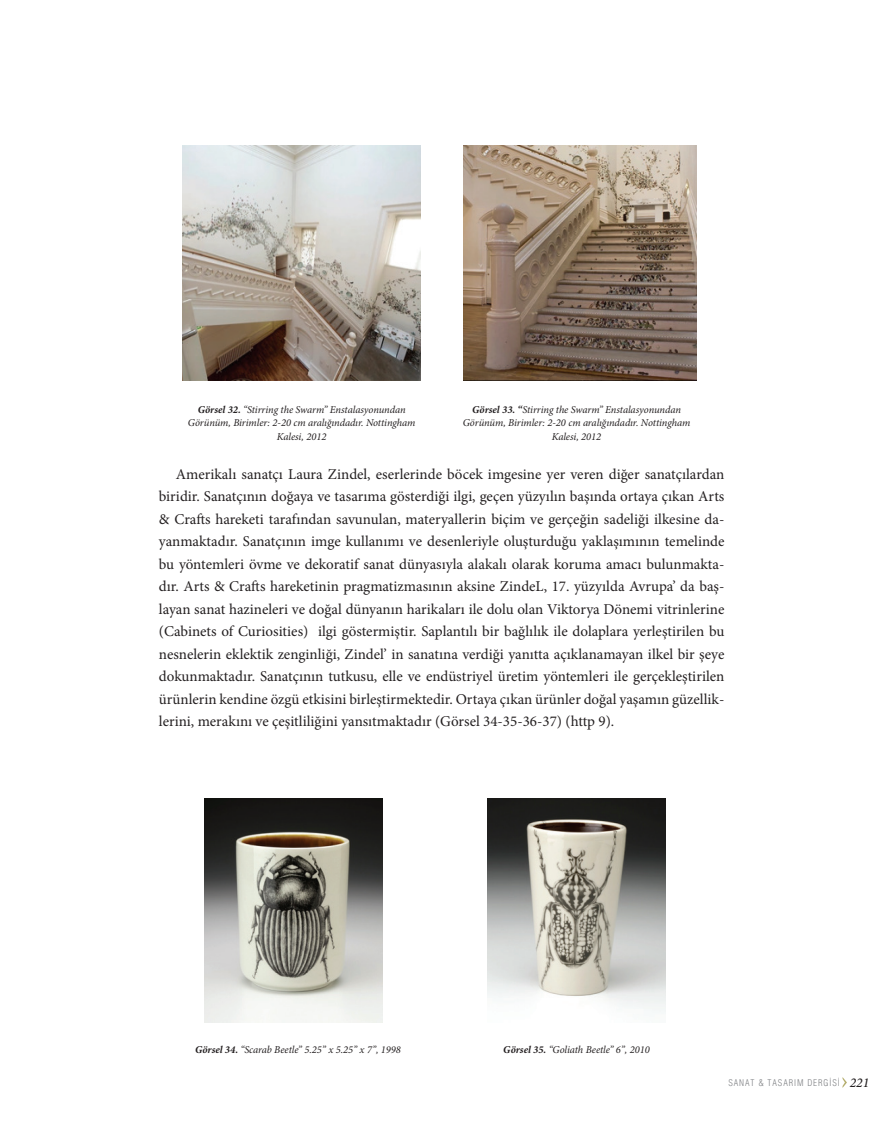
<style>
.page{position:relative;width:893px;height:1127px;background:#fff}
.page>*{position:absolute;margin:0;border:0;box-sizing:border-box;transform-origin:0 0}
.t1{font:15px/22.5px "Minion Pro";color:#231f20;text-align:justify}
.t2{font:italic 10.5px/13.5px "Minion Pro";letter-spacing:-.01em;color:#231f20;text-align:center}
.t3{font:300 condensed 9px "Helvetica";letter-spacing:.1em;color:#808285}
.s1{font-weight:700}
.s2{font-family:"Minion Pro";font-weight:500;font-style:italic;font-stretch:normal;font-size:13.5px;color:#231f20}
</style>
<div class="page">
<svg style="left:842px;top:1077px;width:5px;height:11px"></svg>
<img style="left:183px;top:146px;width:237px;height:235px">
<img style="left:463px;top:146px;width:234px;height:235px">
<img style="left:205px;top:798px;width:178px;height:224px">
<img style="left:487px;top:798px;width:179px;height:214px">
<p class="t2" style="left:188px;top:403px;width:229px"><span class="s1">Görsel 32.</span> “Stirring the Swarm” Enstalasyonundan<br>Görünüm, Birimler: 2-20 cm aralığındadır. Nottingham<br>Kalesi, 2012</p>
<p class="t2" style="left:463px;top:403px;width:229px"><span class="s1">Görsel 33. “</span>Stirring the Swarm” Enstalasyonundan<br>Görünüm, Birimler: 2-20 cm aralığındadır. Nottingham<br>Kalesi, 2012</p>
<p class="t1" style="left:159px;top:463px;width:567px;text-indent:17px">Amerikalı sanatçı Laura Zindel, eserlerinde böcek imgesine yer veren diğer sanatçılardan biridir. Sanatçının doğaya ve tasarıma gösterdiği ilgi, geçen yüzyılın başında ortaya çıkan Arts &amp; Crafts hareketi tarafından savunulan, materyallerin biçim ve gerçeğin sadeliği ilkesine da&shy;yanmaktadır. Sanatçının imge kullanımı ve desenleriyle oluşturduğu yaklaşımının temelinde bu yöntemleri övme ve dekoratif sanat dünyasıyla alakalı olarak koruma amacı bulunmakta&shy;dır. Arts &amp; Crafts hareketinin pragmatizmasının aksine ZindeL, 17. yüzyılda Avrupa’ da baş&shy;layan sanat hazineleri ve doğal dünyanın harikaları ile dolu olan Viktorya Dönemi vitrinlerine (Cabinets of Curiosities) ilgi göstermiştir. Saplantılı bir bağlılık ile dolaplara yerleştirilen bu nesnelerin eklektik zenginliği, Zindel’ in sanatına verdiği yanıtta açıklanamayan ilkel bir şeye dokunmaktadır. Sanatçının tutkusu, elle ve endüstriyel üretim yöntemleri ile gerçekleştirilen ürünlerin kendine özgü etkisini birleştirmektedir. Ortaya çıkan ürünler doğal yaşamın güzellik&shy;lerini, merakını ve çeşitliliğini yansıtmaktadır (Görsel 34-35-36-37) (http 9).</p>
<p class="t2" style="left:195px;top:1043px;width:207px"><span class="s1">Görsel 34.</span> “Scarab Beetle” 5.25” x 5.25” x 7”, 1998</p>
<p class="t2" style="left:503px;top:1043px;width:148px"><span class="s1">Görsel 35.</span> “Goliath Beetle” 6”, 2010</p>
<p class="t3" style="left:728px;top:1078px;width:142px">SANAT &amp; TASARIM DERGİSİ <span class="s2">221</span></p>
</div>
